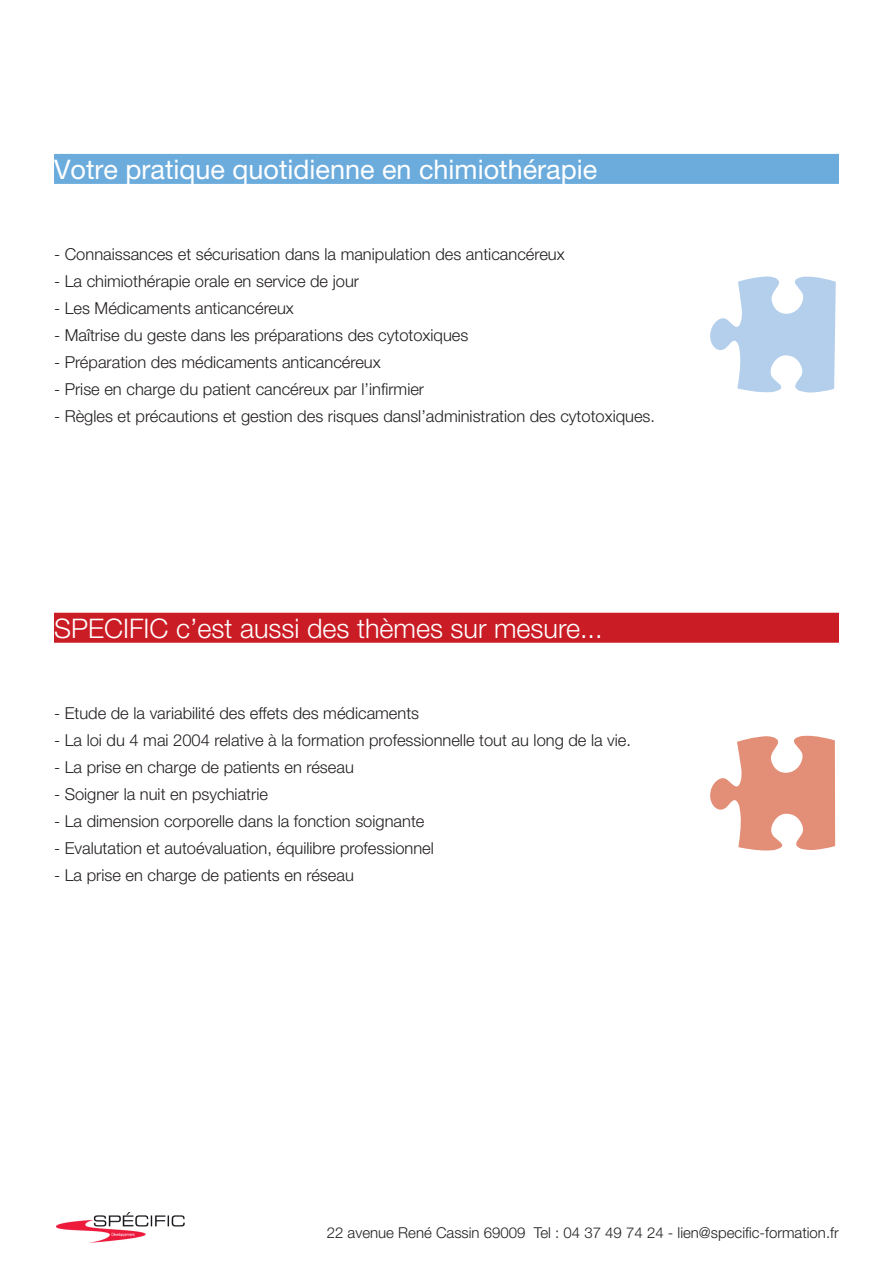
<style>
.page{position:relative;width:893px;height:1263px;background:#fff}
.page>*{position:absolute;margin:0;border:0;box-sizing:border-box;transform-origin:0 0}
.t1{font:27px "Helvetica Neue LT Pro";color:#fff}
.t2{font:300 27px "Helvetica Neue LT Pro";color:#fff}
.t3{font:300 16.5px "Helvetica Neue LT Pro";color:#231f20}
.t4{font:300 15px "Helvetica Neue LT Pro";color:#231f20}
</style>
<div class="page">
<img style="left:56px;top:1212px;width:128px;height:31px">
<div style="left:54px;top:154px;width:785px;height:30px;background:#6cacdd"></div>
<div style="left:54px;top:613px;width:785px;height:30px;background:#ca1c24"></div>
<svg style="left:710px;top:736px;width:125px;height:114px"></svg>
<svg style="left:710px;top:276px;width:126px;height:116px"></svg>
<h1 class="t1" style="left:54px;top:154px;width:545px">Votre pratique quotidienne en chimiothérapie</h1>
<p class="t3" style="left:54px;top:244px;width:512px">- Connaissances et sécurisation dans la manipulation des anticancéreux</p>
<p class="t3" style="left:54px;top:271px;width:307px">- La chimiothérapie orale en service de jour</p>
<p class="t3" style="left:54px;top:298px;width:241px">- Les Médicaments anticancéreux</p>
<p class="t3" style="left:54px;top:325px;width:416px">- Maîtrise du geste dans les préparations des cytotoxiques</p>
<p class="t3" style="left:54px;top:352px;width:328px">- Préparation des médicaments anticancéreux</p>
<p class="t3" style="left:54px;top:379px;width:372px">- Prise en charge du patient cancéreux par l’infirmier</p>
<p class="t3" style="left:54px;top:406px;width:603px">- Règles et précautions et gestion des risques dansl’administration des cytotoxiques.</p>
<h1 class="t2" style="left:54px;top:612px;width:550px">SPECIFIC c’est aussi des thèmes sur mesure...</h1>
<p class="t3" style="left:54px;top:703px;width:367px">- Etude de la variabilité des effets des médicaments</p>
<p class="t3" style="left:54px;top:730px;width:579px">- La loi du 4 mai 2004 relative à la formation professionnelle tout au long de la vie.</p>
<p class="t3" style="left:54px;top:757px;width:301px">- La prise en charge de patients en réseau</p>
<p class="t3" style="left:54px;top:784px;width:215px">- Soigner la nuit en psychiatrie</p>
<p class="t3" style="left:54px;top:811px;width:372px">- La dimension corporelle dans la fonction soignante</p>
<p class="t3" style="left:54px;top:838px;width:381px">- Evalutation et autoévaluation, équilibre professionnel</p>
<p class="t3" style="left:54px;top:865px;width:301px">- La prise en charge de patients en réseau</p>
<p class="t4" style="left:327px;top:1223px;width:513px">22 avenue René Cassin 69009 Tel : 04 37 49 74 24 - lien@specific-formation.fr</p>
</div>
